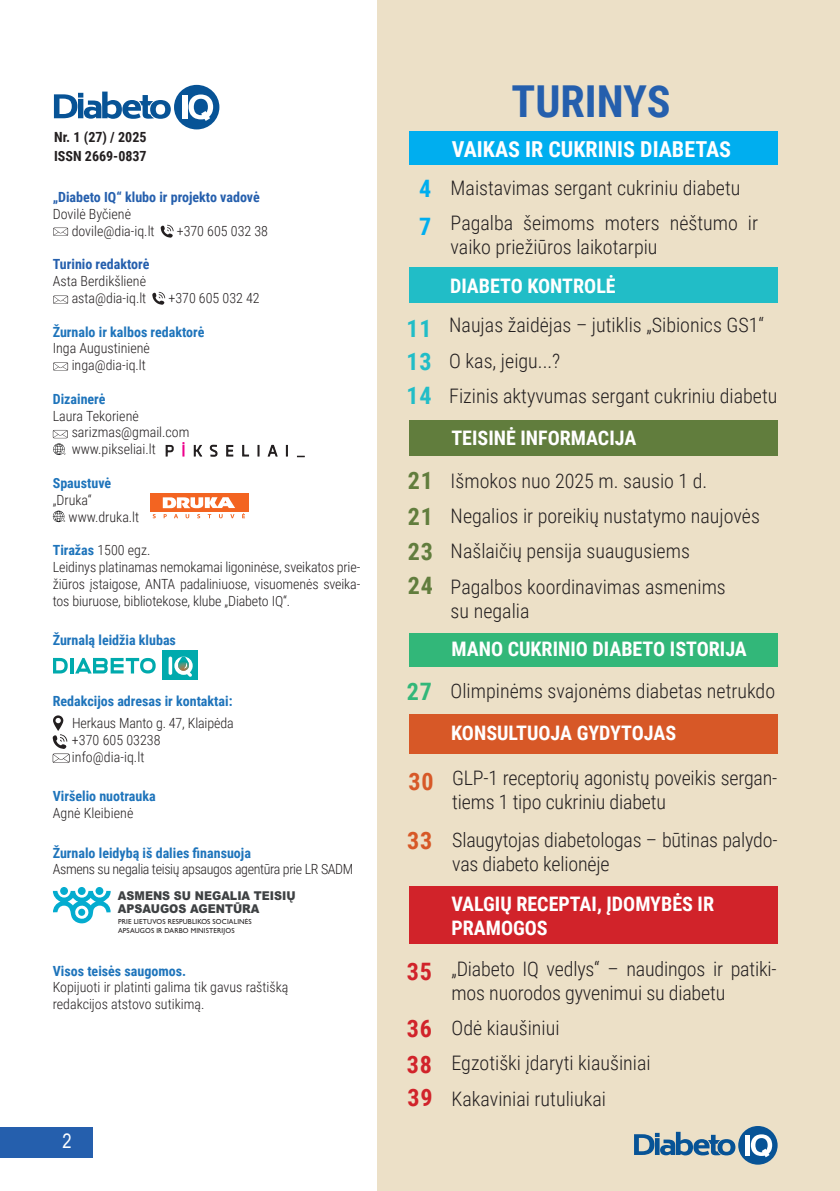
<style>
.page{position:relative;width:840px;height:1191px;background:#fff}
.page>*{position:absolute;margin:0;border:0;box-sizing:border-box;transform-origin:0 0}
.t1{font:700 44px "Roboto Condensed";color:#255fad}
.t2{font:700 24px/33.2px "Roboto Condensed";letter-spacing:.035em;color:#d1232a}
.t3{font:700 24px/36.2px "Roboto Condensed";letter-spacing:.035em;color:#617d3d}
.t4{font:700 24px/33px "Roboto Condensed";color:#21bdc7}
.t5{font:700 24px "Roboto Condensed";color:#d75827}
.t6{font:700 24px "Roboto Condensed";color:#00aeef}
.t7{font:700 22px "Roboto Condensed";color:#fff}
.t8{font:300 20px/35.4px "Roboto Condensed";color:#231f20}
.t9{font:700 20px/24px "Roboto Condensed";color:#fff}
.t10{font:20px "Arial Narrow";color:#fff}
.t11{font:300 14px/16.8px "Roboto Condensed";color:#231f20}
.t12{font:700 14px "Roboto Condensed";color:#1e74bb}
.t13{font:700 14px "Roboto Condensed";color:#255fad}
.t14{font:300 14px "Roboto Condensed";letter-spacing:-.025em;color:#231f20}
.t15{font:700 14px/19.6px "Roboto Condensed";color:#231f20}
.t16{font:900 12.2px/13px "Arial";color:#3e4143;scale:.91 1}
.t17{font:7.4px/8.4px "Gill Sans";letter-spacing:.025em;color:#231f20;scale:.96 1}
.s1{font-weight:700;color:#1e74bb}
.s2{font-weight:700;font-size:24px;color:#00aeef}
.s3{font-weight:700;font-size:24px;color:#21bdc7}
.s4{font-weight:700;font-size:24px;color:#32b779}
</style>
<div class="page">
<div style="left:377px;top:0;width:462px;height:1191px;background:#ece0c7"></div>
<div style="left:162px;top:650px;width:36px;height:29px;background:#00aaad"></div>
<svg style="left:174px;top:656px;width:18px;height:21px"></svg>
<svg style="left:168px;top:656px;width:4px;height:19px"></svg>
<svg style="left:53px;top:658px;width:15px;height:15px"></svg>
<hr style="left:71px;top:658px;width:3px;height:15px;background:#00aaad">
<svg style="left:75px;top:658px;width:81px;height:15px"></svg>
<svg style="left:53px;top:891px;width:58px;height:32px"></svg>
<div style="left:60px;top:887px;width:8px;height:8px;background:#04accf;border-radius:50%"></div>
<div style="left:78px;top:887px;width:8px;height:8px;background:#04accf;border-radius:50%"></div>
<div style="left:95px;top:887px;width:8px;height:8px;background:#04accf;border-radius:50%"></div>
<div style="left:78px;top:908px;width:7px;height:8px;background:#04accf;border-radius:50%"></div>
<div style="left:0;top:1127px;width:92px;height:30px;background:#255fad"></div>
<svg style="left:53px;top:227px;width:15px;height:9px"></svg>
<svg style="left:160px;top:225px;width:13px;height:13px"></svg>
<svg style="left:53px;top:295px;width:15px;height:9px"></svg>
<svg style="left:166px;top:442px;width:138px;height:15px"></svg>
<svg style="left:52px;top:510px;width:14px;height:13px"></svg>
<svg style="left:53px;top:430px;width:15px;height:25px"></svg>
<div style="left:408px;top:887px;width:369px;height:57px;background:#d1232a"></div>
<div style="left:408px;top:633px;width:369px;height:34px;background:#32b779"></div>
<svg style="left:53px;top:362px;width:15px;height:9px"></svg>
<svg style="left:152px;top:292px;width:13px;height:13px"></svg>
<div style="left:408px;top:131px;width:369px;height:33px;background:#00aeef"></div>
<div style="left:408px;top:714px;width:369px;height:40px;background:#d75827"></div>
<div style="left:408px;top:420px;width:369px;height:35px;background:#617d3d"></div>
<svg style="left:52px;top:715px;width:18px;height:48px"></svg>
<div style="left:149px;top:493px;width:99px;height:19px;background:#f36421"></div>
<svg style="left:163px;top:497px;width:72px;height:11px"></svg>
<svg style="left:163px;top:514px;width:4px;height:4px"></svg>
<svg style="left:174px;top:514px;width:4px;height:4px"></svg>
<svg style="left:185px;top:514px;width:4px;height:4px"></svg>
<svg style="left:197px;top:514px;width:3px;height:4px"></svg>
<svg style="left:230px;top:514px;width:4px;height:4px"></svg>
<svg style="left:242px;top:513px;width:3px;height:5px"></svg>
<div style="left:174px;top:85px;width:45px;height:44px;background:#075396;border-radius:50%"></div>
<svg style="left:54px;top:92px;width:117px;height:27px"></svg>
<div style="left:182px;top:95px;width:5px;height:24px;background:#fff"></div>
<svg style="left:188px;top:94px;width:25px;height:27px"></svg>
<svg style="left:737px;top:1126px;width:40px;height:38px"></svg>
<svg style="left:634px;top:1131px;width:101px;height:24px"></svg>
<hr style="left:745px;top:1134px;width:4px;height:21px;background:#fff">
<svg style="left:750px;top:1134px;width:21px;height:23px"></svg>
<div style="left:408px;top:268px;width:369px;height:35px;background:#21bdc7"></div>
<p class="t15" style="left:54px;top:126px;width:94px">Nr. 1 (27) / 2025<br>ISSN 2669-0837</p>
<p class="t13" style="left:53px;top:187px;width:208px">„Diabeto IQ“ klubo ir projekto vadovė</p>
<p class="t11" style="left:72px;top:205px;width:84px;text-indent:-19px">Dovilė Byčienė dovile@dia-iq.lt</p>
<p class="t11" style="left:177px;top:222px;width:93px">+370 605 032 38</p>
<p class="t13" style="left:53px;top:254px;width:98px">Turinio redaktorė</p>
<p class="t11" style="left:53px;top:272px;width:95px;text-align:right">Asta Berdikšlienė asta@dia-iq.lt</p>
<p class="t11" style="left:168px;top:289px;width:93px">+370 605 032 42</p>
<p class="t12" style="left:53px;top:322px;width:153px">Žurnalo ir kalbos redaktorė</p>
<p class="t11" style="left:53px;top:339px;width:99px;text-align:right">Inga Augustinienė inga@dia-iq.lt</p>
<p class="t12" style="left:53px;top:389px;width:54px">Dizainerė</p>
<p class="t11" style="left:72px;top:407px;width:119px;text-indent:-19px">Laura Tekorienė sarizmas@gmail.com www.pikseliai.lt</p>
<p class="t12" style="left:53px;top:473px;width:60px">Spaustuvė</p>
<p class="t11" style="left:68px;top:491px;width:72px;text-indent:-16px">„Druka“ www.druka.lt</p>
<p class="t11" style="left:53px;top:541px;width:309px"><span class="s1">Tiražas</span> 1500 egz.<br>Leidinys platinamas nemokamai ligoninėse, sveikatos prie&shy;žiūros įstaigose, ANTA padaliniuose, visuomenės sveika&shy;tos biuruose, bibliotekose, klube „Diabeto IQ“.</p>
<p class="t12" style="left:53px;top:630px;width:125px">Žurnalą leidžia klubas</p>
<p class="t12" style="left:53px;top:691px;width:181px">Redakcijos adresas ir kontaktai:</p>
<p class="t11" style="left:72px;top:714px;width:163px">Herkaus Manto g. 47, Klaipėda +370 605 03238 info@dia-iq.lt</p>
<p class="t12" style="left:53px;top:786px;width:104px">Viršelio nuotrauka</p>
<p class="t11" style="left:53px;top:804px;width:82px">Agnė Kleibienė</p>
<p class="t12" style="left:53px;top:842px;width:199px">Žurnalo leidybą iš dalies finansuoja</p>
<p class="t14" style="left:53px;top:859px;width:302px">Asmens su negalia teisių apsaugos agentūra prie LR SADM</p>
<p class="t16" style="left:118px;top:889px;width:197px">ASMENS SU NEGALIA TEISIŲ<br>APSAUGOS AGENT RA</p>
<p class="t16" style="left:233px;top:902px;width:12px">Ū</p>
<p class="t17" style="left:118px;top:918px;width:141px">PRIE LIETUVOS RESPUBLIKOS SOCIALINES<br>APSAUGOS IR DARBO MINISTERIJOS</p>
<p class="t12" style="left:53px;top:960px;width:135px">Visos teisės saugomos.</p>
<p class="t11" style="left:53px;top:978px;width:237px">Kopijuoti ir platinti galima tik gavus raštišką redakcijos atstovo sutikimą.</p>
<p class="t10" style="left:62px;top:1126px;width:11px">2</p>
<h1 class="t1" style="left:511px;top:71px;width:160px">TURINYS</h1>
<p class="t7" style="left:451px;top:134px;width:280px">VAIKAS IR CUKRINIS DIABETAS</p>
<p class="t8" style="left:450px;top:169px;width:309px;text-indent:-31px"><span class="s2">4</span> Maistavimas sergant cukriniu diabetu<br>Pagalba šeimoms moters nėštumo ir</p>
<p class="t8" style="left:450px;top:228px;width:208px">vaiko priežiūros laikotarpiu</p>
<p class="t6" style="left:419px;top:209px;width:14px">7</p>
<p class="t9" style="left:450px;top:273px;width:167px">DIABETO KONTROLĖ</p>
<p class="t4" style="left:406px;top:311px;width:27px">11<br>13</p>
<p class="t8" style="left:449px;top:307px;width:316px">Naujas žaidėjas – jutiklis „Sibionics GS1“</p>
<p class="t8" style="left:449px;top:342px;width:113px">O kas, jeigu...?</p>
<p class="t8" style="left:406px;top:377px;width:372px"><span class="s3">14</span> Fizinis aktyvumas sergant cukriniu diabetu</p>
<p class="t9" style="left:451px;top:425px;width:186px">TEISINĖ INFORMACIJA</p>
<p class="t3" style="left:407px;top:462px;width:27px">21<br>21</p>
<p class="t8" style="left:450px;top:462px;width:310px">Išmokos nuo 2025 m. sausio 1 d.<br>Negalios ir poreikių nustatymo naujovės Našlaičių pensija suaugusiems Pagalbos koordinavimas asmenims</p>
<p class="t8" style="left:450px;top:592px;width:80px">su negalia</p>
<p class="t3" style="left:407px;top:533px;width:27px;line-height:34.2px">23<br>24</p>
<p class="t9" style="left:451px;top:636px;width:297px">MANO CUKRINIO DIABETO ISTORIJA</p>
<p class="t8" style="left:406px;top:672px;width:370px"><span class="s4">27</span> Olimpinėms svajonėms diabetas netrukdo</p>
<p class="t5" style="left:408px;top:765px;width:27px">30</p>
<p class="t5" style="left:407px;top:824px;width:27px">33</p>
<p class="t2" style="left:406px;top:953px;width:27px">35</p>
<p class="t2" style="left:406px;top:1010px;width:27px">36</p>
<p class="t2" style="left:406px;top:1046px;width:27px">38<br>39</p>
<p class="t9" style="left:451px;top:720px;width:226px">KONSULTUOJA GYDYTOJAS</p>
<p class="t8" style="left:452px;top:765px;width:326px;line-height:24px">GLP-1 receptorių agonistų poveikis sergan&shy;tiems 1 tipo cukriniu diabetu</p>
<p class="t8" style="left:452px;top:827px;width:326px;line-height:24px">Slaugytojas diabetologas – būtinas palydo&shy;vas diabeto kelionėje</p>
<p class="t9" style="left:451px;top:891px;width:264px">VALGIŲ RECEPTAI, ĮDOMYBĖS IR<br>PRAMOGOS</p>
<p class="t8" style="left:451px;top:956px;width:326px;line-height:24px">„Diabeto IQ vedlys“ – naudingos ir patiki&shy;mos nuorodos gyvenimui su diabetu</p>
<p class="t8" style="left:451px;top:1009px;width:200px">Odė kiaušiniui<br>Egzotiški įdaryti kiaušiniai<br>Kakaviniai rutuliukai</p>
</div>
